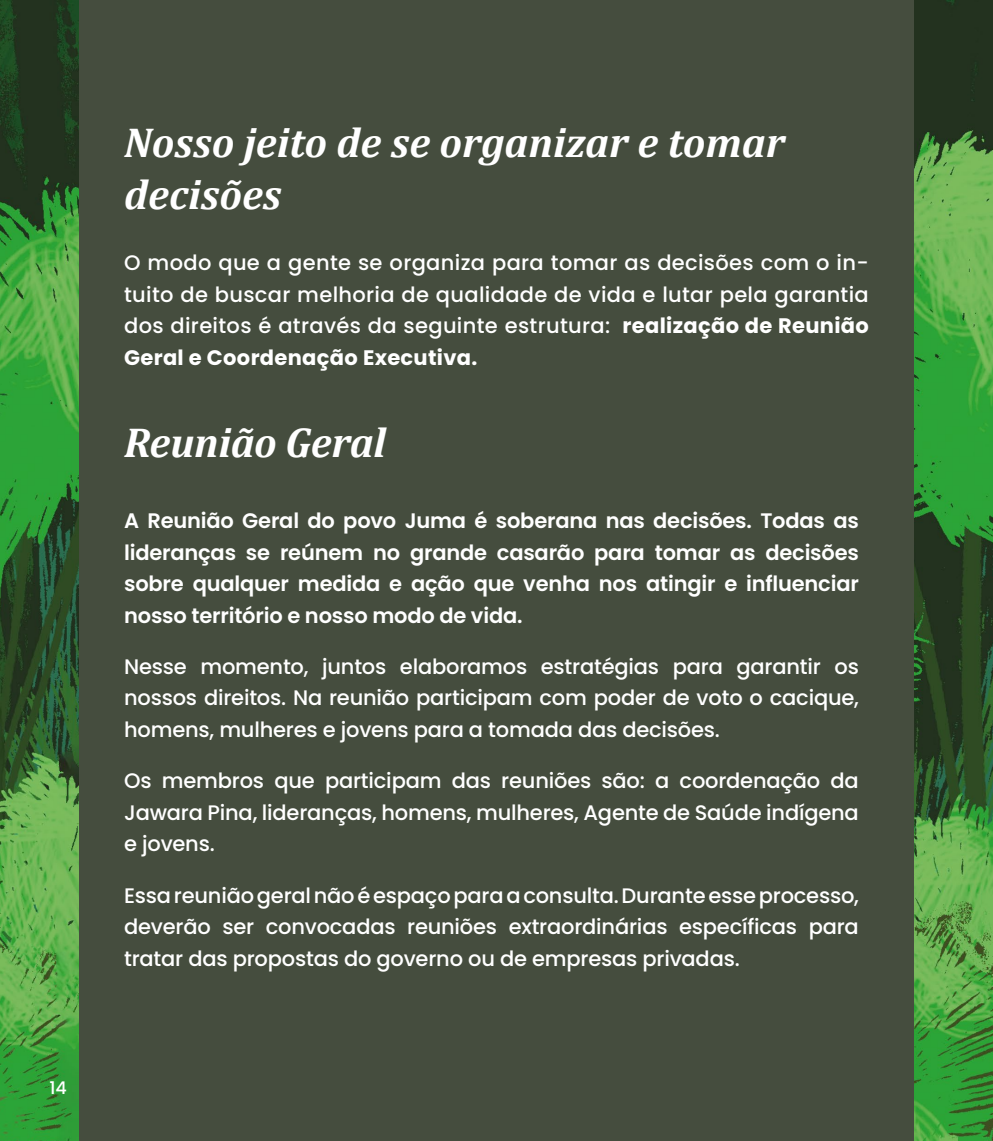
<style>
.page{position:relative;width:993px;height:1141px;background:#fff}
.page>*{position:absolute;margin:0;border:0;box-sizing:border-box;transform-origin:0 0}
.t1{font:italic 700 42px/52.5px "Cambria";color:#fff}
.t2{font:500 21px/31.5px "Poppins";letter-spacing:-.01em;color:#fff;text-align:justify}
.t3{font:600 21px/31.5px "Poppins";letter-spacing:-.01em;color:#fff;text-align:justify}
.t4{font:500 17.5px "Poppins";color:#fff}
.s1{font-weight:700}
</style>
<div class="page">
<img style="left:0;top:0;width:992px;height:1141px">
<div style="left:79px;top:0;width:834px;height:1141px;background:#454d3e"></div>
<p class="t4" style="left:49px;top:1078px;width:19px">14</p>
<h1 class="t1" style="left:124px;top:115px;width:662px">Nosso jeito de se organizar e tomar decisões</h1>
<p class="t2" style="left:124px;top:247px;width:746px">O modo que a gente se organiza para tomar as decisões com o in&shy;tuito de buscar melhoria de qualidade de vida e lutar pela garantia dos direitos é através da seguinte estrutura: <span class="s1">realização de Reunião Geral e Coordenação Executiva.</span></p>
<h1 class="t1" style="left:124px;top:415px;width:263px">Reunião Geral</h1>
<p class="t3" style="left:124px;top:505px;width:736px">A Reunião Geral do povo Juma é soberana nas decisões. Todas as lideranças se reúnem no grande casarão para tomar as decisões sobre qualquer medida e ação que venha nos atingir e influenciar nosso território e nosso modo de vida.</p>
<p class="t2" style="left:124px;top:651px;width:736px">Nesse momento, juntos elaboramos estratégias para garantir os nossos direitos. Na reunião participam com poder de voto o cacique, homens, mulheres e jovens para a tomada das decisões.</p>
<p class="t2" style="left:124px;top:765px;width:736px">Os membros que participam das reuniões são: a coordenação da Jawara Pina, lideranças, homens, mulheres, Agente de Saúde indígena e jovens.</p>
<p class="t2" style="left:124px;top:880px;width:736px">Essa reunião geral não é espaço para a consulta. Durante esse processo, deverão ser convocadas reuniões extraordinárias específicas para tratar das propostas do governo ou de empresas privadas.</p>
</div>
